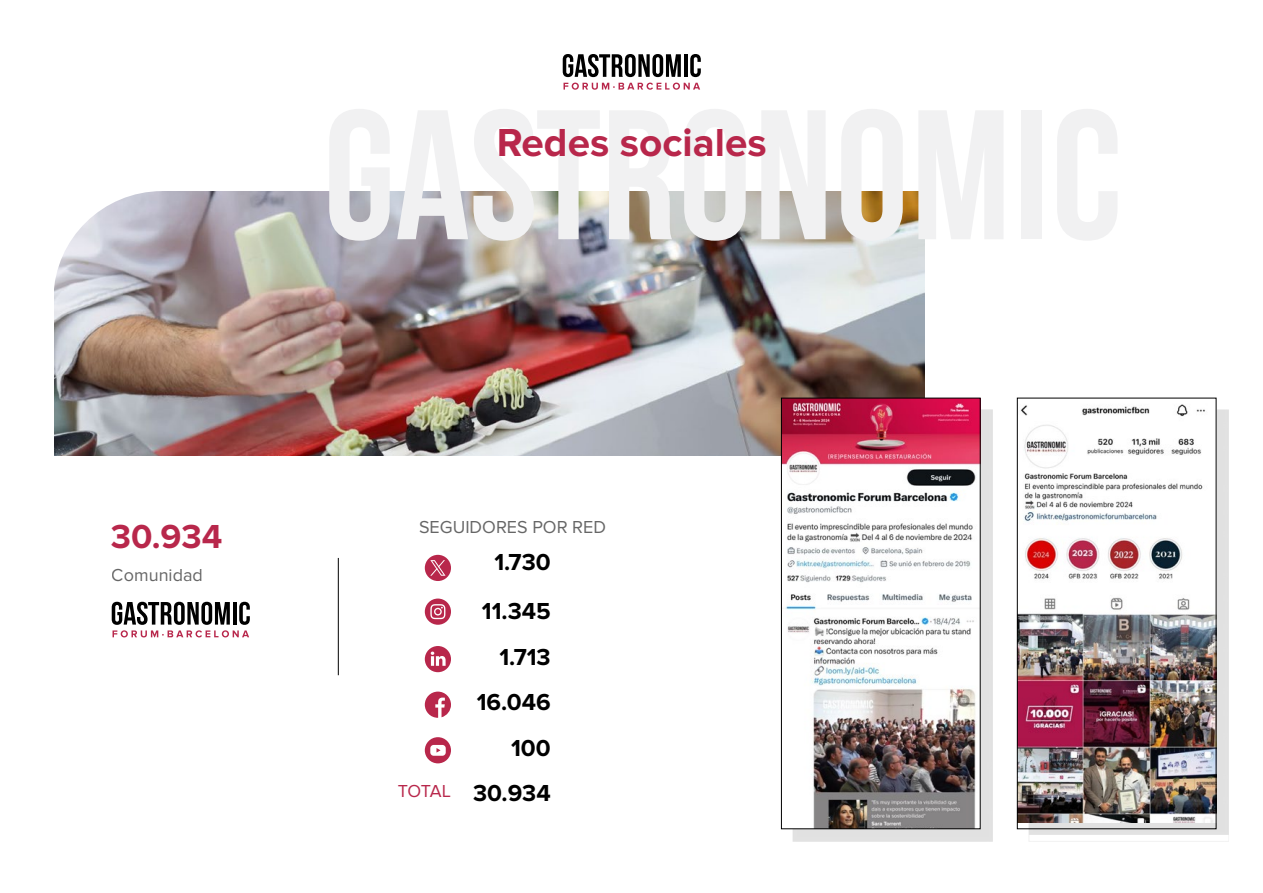
<style>
.page{position:relative;width:1263px;height:893px;background:#fff}
.page>*{position:absolute;margin:0;border:0;box-sizing:border-box;transform-origin:0 0}
.t1{font:700 40.5px "Proxima Nova";color:#b8274b}
.t2{font:700 34.5px "Proxima Nova";color:#b8274b}
.t3{font:700 24px "Proxima Nova";color:#000}
.t4{font:18px "Proxima Nova";color:#000}
.t5{font:18px "Proxima Nova";letter-spacing:-.025em;color:#b8274b}
</style>
<div class="page">
<svg style="left:563px;top:54px;width:118px;height:23px"></svg>
<hr style="left:684px;top:54px;width:3px;height:23px;background:#000">
<svg style="left:690px;top:54px;width:11px;height:23px"></svg>
<svg style="left:563px;top:83px;width:137px;height:7px"></svg>
<hr style="left:338px;top:558px;width:1px;height:117px;background:#000">
<svg style="left:425px;top:599px;width:26px;height:26px"></svg>
<svg style="left:425px;top:692px;width:26px;height:26px"></svg>
<svg style="left:425px;top:646px;width:26px;height:26px"></svg>
<div style="left:425px;top:737px;width:26px;height:26px;background:#b8274b;border-radius:50%"></div>
<svg style="left:430px;top:745px;width:16px;height:11px"></svg>
<svg style="left:112px;top:602px;width:138px;height:35px"></svg>
<img style="left:54px;top:191px;width:871px;height:264px">
<div style="left:793px;top:409px;width:200px;height:432px;background:#000;opacity:.12"></div>
<img style="left:783px;top:400px;width:195px;height:427px">
<div style="left:781px;top:398px;width:199px;height:431px;border:1px solid #000"></div>
<div style="left:1028px;top:409px;width:201px;height:432px;background:#000;opacity:.12"></div>
<img style="left:1019px;top:404px;width:195px;height:418px">
<div style="left:1017px;top:398px;width:199px;height:431px;border:1px solid #000"></div>
<div style="left:425px;top:555px;width:26px;height:26px;background:#b8274b;border-radius:50%"></div>
<svg style="left:430px;top:560px;width:15px;height:16px"></svg>
<svg style="left:54px;top:191px;width:108px;height:106px"></svg>
<svg style="left:329px;top:109px;width:61px;height:132px"></svg>
<svg style="left:397px;top:109px;width:203px;height:132px"></svg>
<svg style="left:609px;top:111px;width:63px;height:128px"></svg>
<svg style="left:684px;top:109px;width:62px;height:132px"></svg>
<svg style="left:761px;top:111px;width:64px;height:128px"></svg>
<svg style="left:841px;top:109px;width:62px;height:132px"></svg>
<svg style="left:918px;top:111px;width:85px;height:128px"></svg>
<div style="left:1021px;top:110px;width:20px;height:129px;background:#f1f1f2"></div>
<svg style="left:1057px;top:109px;width:60px;height:131px"></svg>
<p class="t2" style="left:111px;top:517px;width:113px">30.934</p>
<p class="t4" style="left:112px;top:565px;width:93px">Comunidad</p>
<p class="t1" style="left:497px;top:120px;width:272px">Redes sociales</p>
<p class="t4" style="left:419px;top:517px;width:188px">SEGUIDORES POR RED</p>
<p class="t5" style="left:398px;top:780px;width:55px">TOTAL</p>
<p class="t3" style="left:494px;top:548px;width:58px">1.730</p>
<p class="t3" style="left:482px;top:597px;width:70px">11.345</p>
<p class="t3" style="left:499px;top:643px;width:53px">1.713</p>
<p class="t3" style="left:477px;top:689px;width:75px">16.046</p>
<p class="t3" style="left:511px;top:734px;width:41px">100</p>
<p class="t3" style="left:473px;top:779px;width:79px">30.934</p>
</div>
